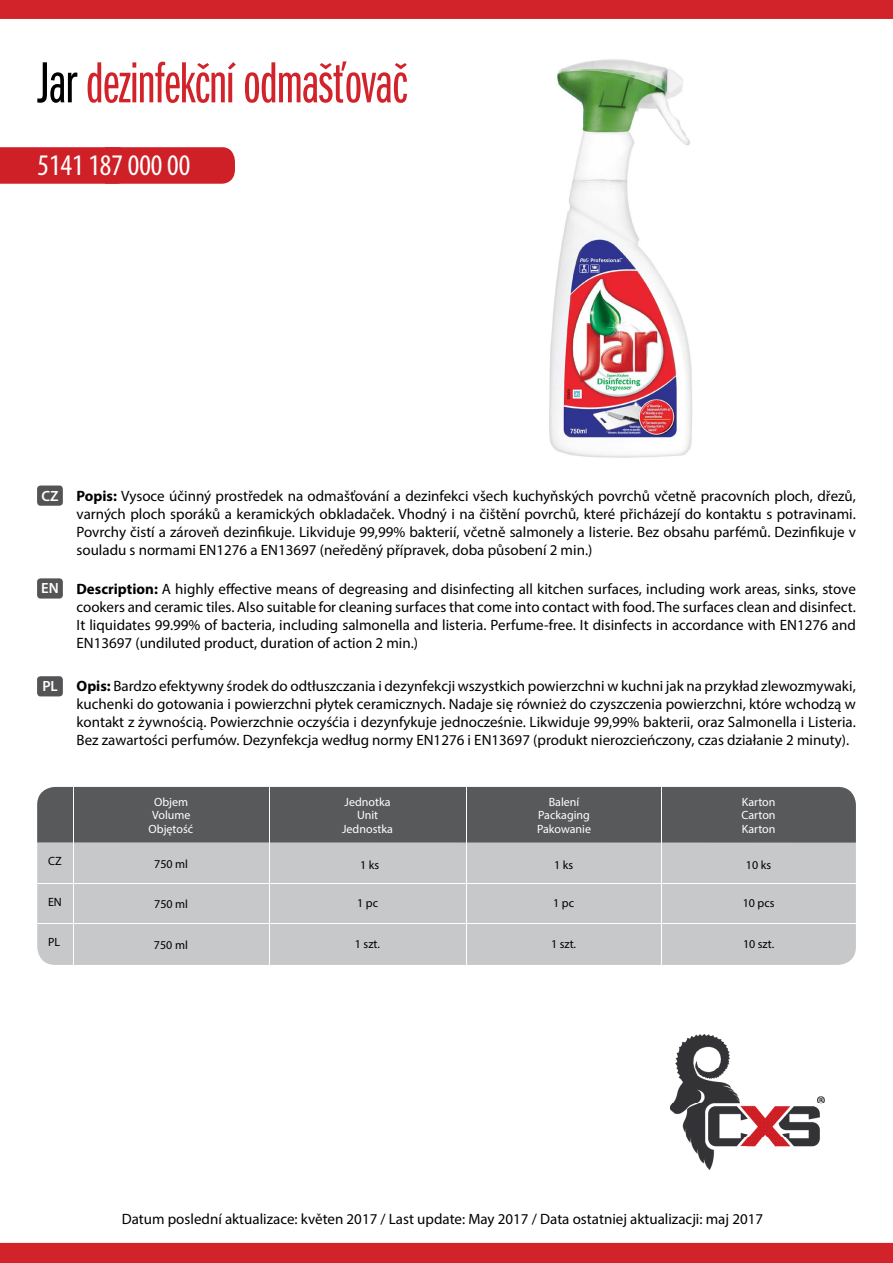
<style>
.page{position:relative;width:893px;height:1263px;background:#fff}
.page>*{position:absolute;margin:0;border:0;box-sizing:border-box;transform-origin:0 0}
.t1{font:60px "Franklin Got Itc DOT Boo Ext Com";letter-spacing:-.01em;color:#d2232a}
.t2{font:condensed 30px "Myriad Pro";color:#fff}
.t3{font:15px/18px "Myriad Pro";color:#000;text-align:justify}
.t4{font:600 14.85px "Myriad Pro";color:#fff}
.t5{font:12px "Myriad Pro";color:#fff}
.t6{font:12px "Myriad Pro";color:#000}
.s1{color:#000}
.s2{font-weight:700}
</style>
<div class="page">
<div style="left:0;top:147px;width:235px;height:37px;background:#cf2027"></div>
<img style="left:549px;top:59px;width:143px;height:399px">
<img style="left:670px;top:1034px;width:155px;height:135px">
<div style="left:37px;top:485px;width:26px;height:21px;background:#545456;border-radius:3px"></div>
<div style="left:37px;top:578px;width:26px;height:21px;background:#545456;border-radius:3px"></div>
<div style="left:37px;top:676px;width:26px;height:20px;background:#545456;border-radius:3px"></div>
<div style="left:0;top:0;width:893px;height:19px;background:#d2232a"></div>
<div style="left:0;top:1243px;width:893px;height:20px;background:#d2232a"></div>
<div style="left:37px;top:787px;width:819px;height:178px;background:#c7c8ca;border-radius:18px"></div>
<div style="left:37px;top:787px;width:819px;height:55px;background:#58595b"></div>
<hr style="left:37px;top:923px;width:819px;height:1px;background:#fff">
<hr style="left:37px;top:883px;width:819px;height:1px;background:#fff">
<hr style="left:73px;top:787px;width:1px;height:178px;background:#fff">
<hr style="left:661px;top:787px;width:1px;height:178px;background:#fff">
<hr style="left:466px;top:787px;width:1px;height:178px;background:#fff">
<hr style="left:269px;top:787px;width:1px;height:178px;background:#fff">
<h1 class="t1" style="left:37px;top:51px;width:372px"><span class="s1">Jar</span> dezinfekční odmašťovač</h1>
<h2 class="t2" style="left:38px;top:147px;width:154px">5141 187 000 00</h2>
<p class="t4" style="left:42px;top:486px;width:19px">CZ</p>
<p class="t4" style="left:41px;top:579px;width:19px">EN</p>
<p class="t4" style="left:42px;top:677px;width:17px">PL</p>
<p class="t3" style="left:77px;top:486px;width:781px"><span class="s2">Popis:</span> Vysoce účinný prostředek na odmašťování a dezinfekci všech kuchyňských povrchů včetně pracovních ploch, dřezů, varných ploch sporáků a keramických obkladaček. Vhodný i na čištění povrchů, které přicházejí do kontaktu s potravinami.<br>Povrchy čistí a zároveň dezinfikuje. Likviduje 99,99% bakterií, včetně salmonely a listerie. Bez obsahu parfémů. Dezinfikuje v souladu s normami EN1276 a EN13697 (neředěný přípravek, doba působení 2 min.)</p>
<p class="t3" style="left:77px;top:579px;width:781px"><span class="s2">Description:</span> A highly effective means of degreasing and disinfecting all kitchen surfaces, including work areas, sinks, stove cookers and ceramic tiles. Also suitable for cleaning surfaces that come into contact with food. The surfaces clean and disinfect.<br>It liquidates 99.99% of bacteria, including salmonella and listeria. Perfume-free. It disinfects in accordance with EN1276 and EN13697 (undiluted product, duration of action 2 min.)</p>
<p class="t3" style="left:77px;top:677px;width:781px"><span class="s2">Opis:</span> Bardzo efektywny środek do odtłuszczania i dezynfekcji wszystkich powierzchni w kuchni jak na przykład zlewozmywaki, kuchenki do gotowania i powierzchni płytek ceramicznych. Nadaje się również do czyszczenia powierzchni, które wchodzą w kontakt z żywnością. Powierzchnie oczyśćia i dezynfykuje jednocześnie. Likwiduje 99,99% bakterii, oraz Salmonella i Listeria.<br>Bez zawartości perfumów. Dezynfekcja według normy EN1276 i EN13697 (produkt nierozcieńczony, czas działanie 2 minuty).</p>
<p class="t5" style="left:154px;top:794px;width:36px">Objem</p>
<p class="t5" style="left:149px;top:821px;width:46px">Objętość</p>
<p class="t5" style="left:152px;top:808px;width:40px">Volume</p>
<p class="t5" style="left:345px;top:794px;width:48px">Jednotka</p>
<p class="t5" style="left:342px;top:821px;width:52px">Jednostka</p>
<p class="t5" style="left:357px;top:808px;width:23px">Unit</p>
<p class="t5" style="left:549px;top:794px;width:32px">Balení</p>
<p class="t5" style="left:537px;top:821px;width:56px">Pakowanie</p>
<p class="t5" style="left:538px;top:808px;width:53px">Packaging</p>
<p class="t5" style="left:742px;top:794px;width:35px">Karton</p>
<p class="t5" style="left:742px;top:821px;width:35px">Karton</p>
<p class="t5" style="left:742px;top:808px;width:36px">Carton</p>
<p class="t6" style="left:48px;top:854px;width:15px">CZ</p>
<p class="t6" style="left:154px;top:856px;width:35px">750 ml</p>
<p class="t6" style="left:746px;top:858px;width:27px">10 ks</p>
<p class="t6" style="left:360px;top:858px;width:21px">1 ks</p>
<p class="t6" style="left:554px;top:858px;width:21px">1 ks</p>
<p class="t6" style="left:48px;top:894px;width:15px">EN</p>
<p class="t6" style="left:154px;top:896px;width:35px">750 ml</p>
<p class="t6" style="left:357px;top:896px;width:22px">1 pc</p>
<p class="t6" style="left:553px;top:896px;width:22px">1 pc</p>
<p class="t6" style="left:743px;top:896px;width:33px">10 pcs</p>
<p class="t6" style="left:48px;top:935px;width:14px">PL</p>
<p class="t6" style="left:154px;top:937px;width:35px">750 ml</p>
<p class="t6" style="left:355px;top:937px;width:27px">1 szt.</p>
<p class="t6" style="left:551px;top:937px;width:27px">1 szt.</p>
<p class="t6" style="left:743px;top:937px;width:33px">10 szt.</p>
<p class="t3" style="left:122px;top:1209px;width:643px">Datum poslední aktualizace: květen 2017 / Last update: May 2017 / Data ostatniej aktualizacji: maj 2017</p>
</div>
